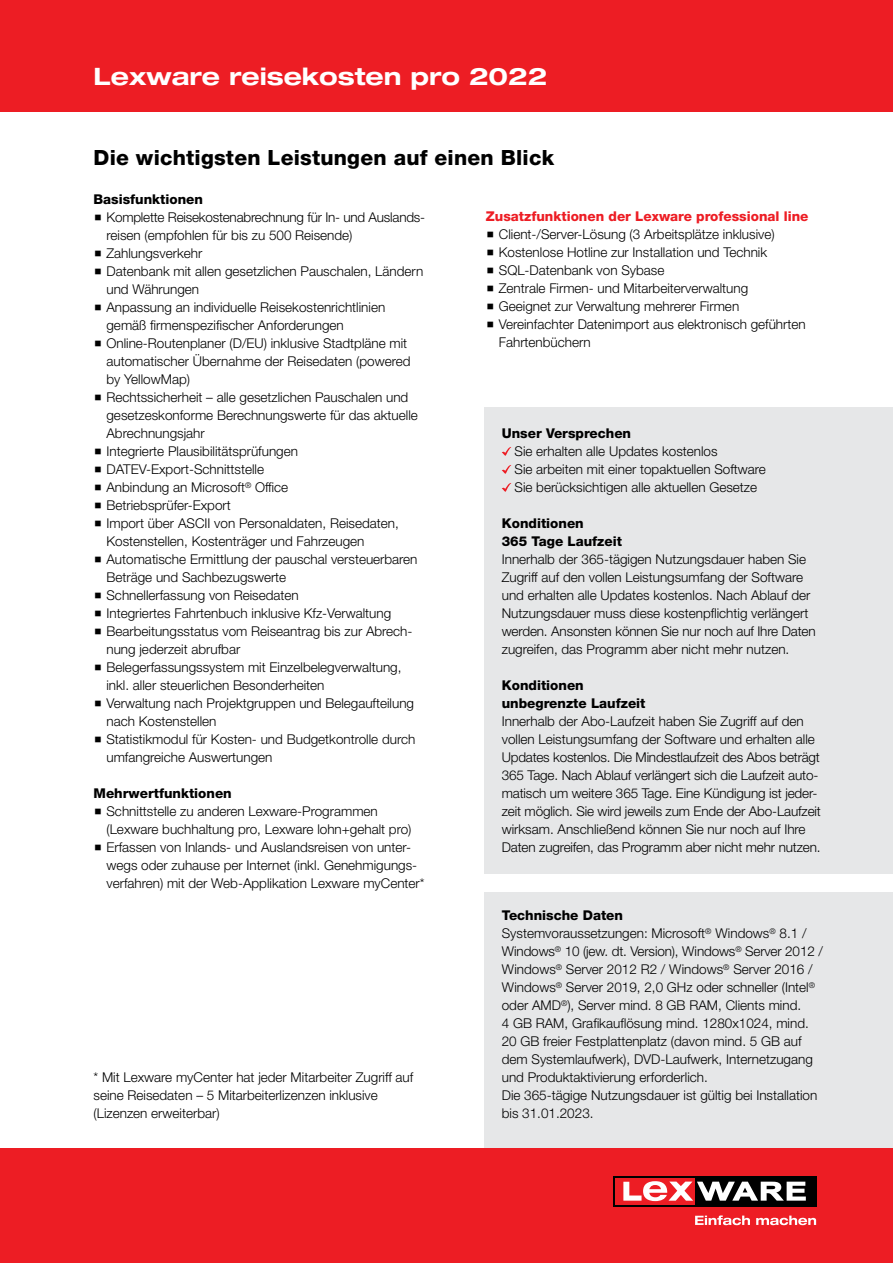
<style>
.page{position:relative;width:893px;height:1263px;background:#fff}
.page>*{position:absolute;margin:0;border:0;box-sizing:border-box;transform-origin:0 0}
.t1{font:700 expanded 24px "Helvetica Neue LT Std";color:#fff}
.t2{font:800 21px "Helvetica Neue LT Std";letter-spacing:.01em;color:#000}
.t3{font:300 13.5px/18px "Helvetica Neue LT Std";color:#000}
.t4{font:800 13.5px/18px "Helvetica Neue LT Std";color:#000}
.t5{font:800 13.5px "Helvetica Neue LT Std";color:#ed1d24}
.s1{font-weight:800}
</style>
<div class="page">
<div style="left:485px;top:892px;width:408px;height:257px;background:#e6e7e8"></div>
<div style="left:0;top:1148px;width:893px;height:115px;background:#ed1d24"></div>
<div style="left:613px;top:1176px;width:203px;height:30px;background:#000"></div>
<div style="left:615px;top:1178px;width:80px;height:26px;background:#ed1d24"></div>
<svg style="left:623px;top:1181px;width:183px;height:20px"></svg>
<svg style="left:695px;top:1215px;width:55px;height:10px"></svg>
<svg style="left:756px;top:1215px;width:60px;height:10px"></svg>
<div style="left:0;top:0;width:893px;height:112px;background:#ed1d24"></div>
<div style="left:485px;top:407px;width:408px;height:467px;background:#e6e7e8"></div>
<svg style="left:502px;top:447px;width:9px;height:9px"></svg>
<svg style="left:502px;top:465px;width:9px;height:9px"></svg>
<svg style="left:502px;top:483px;width:9px;height:9px"></svg>
<h1 class="t1" style="left:94px;top:62px;width:455px">Lexware reisekosten pro 2022</h1>
<h2 class="t2" style="left:94px;top:145px;width:462px">Die wichtigsten Leistungen auf einen Blick</h2>
<p class="t4" style="left:94px;top:191px;width:111px">Basisfunktionen</p>
<p class="t3" style="left:106px;top:208px;width:320px">Komplette Reisekostenabrechnung für In- und Auslands&shy;reisen (empfohlen für bis zu 500 Reisende)<br>Zahlungsverkehr<br>Datenbank mit allen gesetzlichen Pauschalen, Ländern und Währungen<br>Anpassung an individuelle Reisekostenrichtlinien gemäß firmenspezifischer Anforderungen Online-Routenplaner (D/EU) inklusive Stadtpläne mit automatischer Übernahme der Reisedaten (powered by YellowMap)<br>Rechtssicherheit – alle gesetzlichen Pauschalen und gesetzeskonforme Berechnungswerte für das aktuelle Abrechnungsjahr<br>Integrierte Plausibilitätsprüfungen DATEV-Export-Schnittstelle<br>Anbindung an Microsoft<sup>®</sup> Office<br>Betriebsprüfer-Export<br>Import über ASCII von Personaldaten, Reisedaten, Kostenstellen, Kostenträger und Fahrzeugen Automatische Ermittlung der pauschal versteuerbaren Beträge und Sachbezugswerte<br>Schnellerfassung von Reisedaten<br>Integriertes Fahrtenbuch inklusive Kfz-Verwaltung Bearbeitungsstatus vom Reiseantrag bis zur Abrech&shy;nung jederzeit abrufbar<br>Belegerfassungssystem mit Einzelbelegverwaltung, inkl. aller steuerlichen Besonderheiten<br>Verwaltung nach Projektgruppen und Belegaufteilung nach Kostenstellen<br>Statistikmodul für Kosten- und Budgetkontrolle durch umfangreiche Auswertungen</p>
<p class="t4" style="left:94px;top:784px;width:140px">Mehrwertfunktionen</p>
<p class="t3" style="left:106px;top:802px;width:320px">Schnittstelle zu anderen Lexware-Programmen (Lexware buchhaltung pro, Lexware lohn+gehalt pro)<br>Erfassen von Inlands- und Auslandsreisen von unter&shy;wegs oder zuhause per Internet (inkl. Genehmigungs&shy;verfahren) mit der Web-Applikation Lexware myCenter*</p>
<p class="t3" style="left:94px;top:1068px;width:321px">* Mit Lexware myCenter hat jeder Mitarbeiter Zugriff auf seine Reisedaten – 5 Mitarbeiterlizenzen inklusive (Lizenzen erweiterbar)</p>
<p class="t5" style="left:486px;top:208px;width:324px">Zusatzfunktionen der Lexware professional line</p>
<p class="t3" style="left:499px;top:225px;width:308px">Client-/Server-Lösung (3 Arbeitsplätze inklusive)<br>Kostenlose Hotline zur Installation und Technik SQL-Datenbank von Sybase<br>Zentrale Firmen- und Mitarbeiterverwaltung<br>Geeignet zur Verwaltung mehrerer Firmen Vereinfachter Datenimport aus elektronisch geführten Fahrtenbüchern</p>
<p class="t4" style="left:502px;top:424px;width:131px">Unser Versprechen</p>
<p class="t3" style="left:514px;top:442px;width:253px">Sie erhalten alle Updates kostenlos<br>Sie arbeiten mit einer topaktuellen Software<br>Sie berücksichtigen alle aktuellen Gesetze</p>
<p class="t4" style="left:502px;top:514px;width:122px">Konditionen<br>365 Tage Laufzeit</p>
<p class="t3" style="left:502px;top:550px;width:315px">Innerhalb der 365-tägigen Nutzungsdauer haben Sie Zugriff auf den vollen Leistungsumfang der Software und erhalten alle Updates kostenlos. Nach Ablauf der Nutzungsdauer muss diese kostenpflichtig verlängert werden. Ansonsten können Sie nur noch auf Ihre Daten zugreifen, das Programm aber nicht mehr nutzen.</p>
<p class="t4" style="left:502px;top:676px;width:145px">Konditionen unbegrenzte Laufzeit</p>
<p class="t3" style="left:502px;top:712px;width:321px">Innerhalb der Abo-Laufzeit haben Sie Zugriff auf den vollen Leistungsumfang der Software und erhalten alle Updates kostenlos. Die Mindestlaufzeit des Abos beträgt 365 Tage. Nach Ablauf verlängert sich die Laufzeit auto&shy;matisch um weitere 365 Tage. Eine Kündigung ist jeder&shy;zeit möglich. Sie wird jeweils zum Ende der Abo-Laufzeit wirksam. Anschließend können Sie nur noch auf Ihre Daten zugreifen, das Programm aber nicht mehr nutzen.</p>
<p class="t3" style="left:502px;top:906px;width:323px"><span class="s1">Technische Daten<br></span>Systemvoraussetzungen: Microsoft<sup>®</sup> Windows<sup>®</sup> 8.1 / Windows<sup>®</sup> 10 (jew. dt. Version), Windows<sup>®</sup> Server 2012 / Windows<sup>®</sup> Server 2012 R2 / Windows<sup>®</sup> Server 2016 / Windows<sup>®</sup> Server 2019, 2,0 GHz oder schneller (Intel<sup>® </sup>oder AMD<sup>®</sup>), Server mind. 8 GB RAM, Clients mind.<br>4 GB RAM, Grafikauflösung mind. 1280x1024, mind.<br>20 GB freier Festplattenplatz (davon mind. 5 GB auf dem Systemlaufwerk), DVD-Laufwerk, Internetzugang und Produktaktivierung erforderlich.<br>Die 365-tägige Nutzungsdauer ist gültig bei Installation bis 31.01.2023.</p>
</div>
